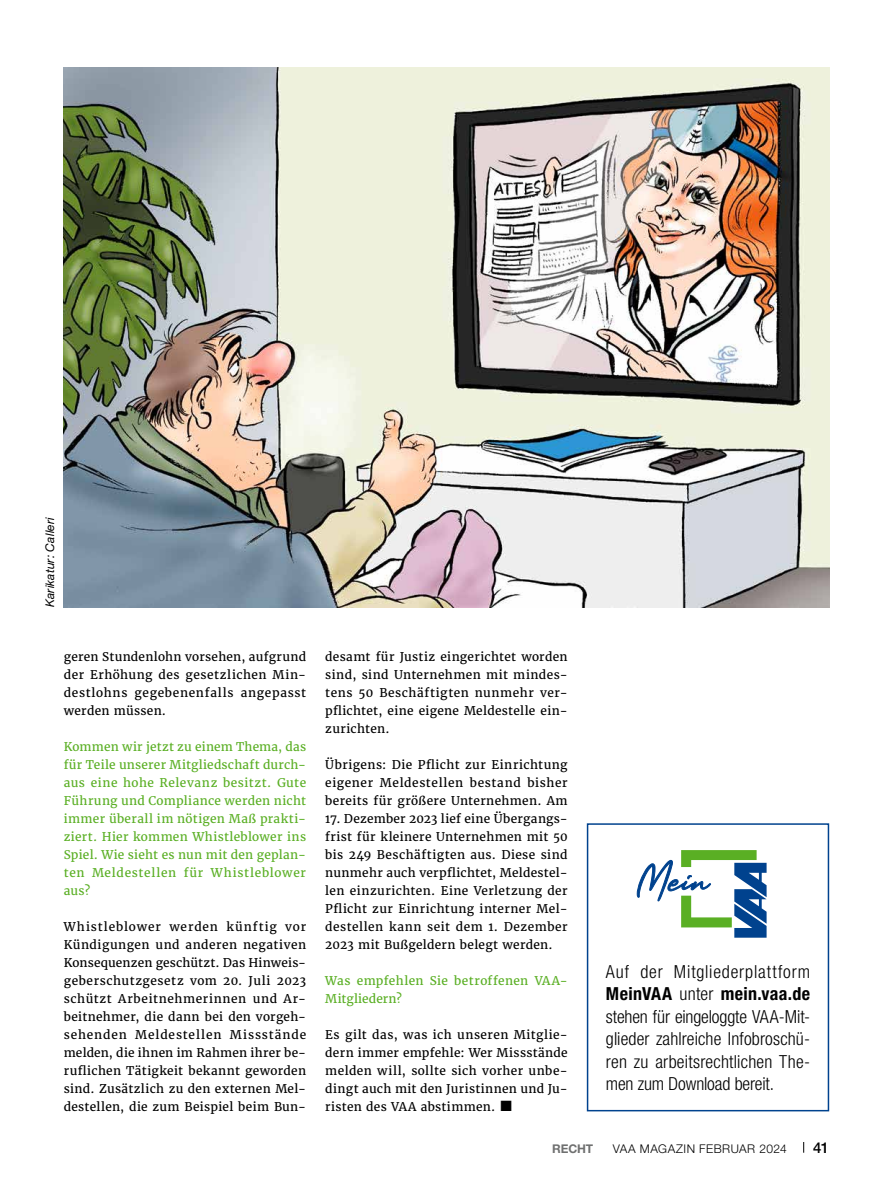
<style>
.page{position:relative;width:893px;height:1191px;background:#fff}
.page>*{position:absolute;margin:0;border:0;box-sizing:border-box;transform-origin:0 0}
.t1{font:300 condensed 18px/22.5px "Helvetica Neue LT Pro";letter-spacing:.01em;color:#000;text-align:justify}
.t2{font:500 15px "Helvetica Neue LT Pro";color:#000}
.t3{font:12px/18px "Merriweather";letter-spacing:.03em;color:#000;text-align:justify}
.t4{font:12px/18px "Merriweather";letter-spacing:.03em;color:#5aaf24;text-align:justify}
.t5{font:300 12px "Helvetica Neue LT Pro";letter-spacing:.04em;color:#000}
.t6{font:italic 12px "Helvetica Neue LT Pro";letter-spacing:.015em;color:#000}
.t7{font:700 12px "Helvetica Neue LT Pro";letter-spacing:-.01em;color:#6f7070}
.s1{font-weight:700}
</style>
<div class="page">
<img style="left:64px;top:67px;width:765px;height:540px">
<div style="left:587px;top:823px;width:242px;height:288px;border:2px solid #00428e"></div>
<svg style="left:637px;top:850px;width:130px;height:87px"></svg>
<p class="t6" style="left:43px;top:607px;width:92px;rotate:-90deg">Karikatur: Calleri</p>
<p class="t3" style="left:64px;top:648px;width:244px">geren Stundenlohn vorsehen, aufgrund der Erhöhung des gesetzlichen Min&shy;destlohns gegebenenfalls angepasst werden müssen.</p>
<p class="t4" style="left:64px;top:738px;width:244px">Kommen wir jetzt zu einem Thema, das für Teile unserer Mitgliedschaft durch&shy;aus eine hohe Relevanz besitzt. Gute Führung und Compliance werden nicht immer überall im nötigen Maß prakti&shy;ziert. Hier kommen Whistleblower ins Spiel. Wie sieht es nun mit den geplan&shy;ten Meldestellen für Whistleblower aus?</p>
<p class="t3" style="left:64px;top:918px;width:244px">Whistleblower werden künftig vor Kündigungen und anderen negativen Konsequenzen geschützt. Das Hinweis&shy;geberschutzgesetz vom 20. Juli 2023 schützt Arbeitnehmerinnen und Ar&shy;beitnehmer, die dann bei den vorgeh&shy;sehenden Meldestellen Missstände melden, die ihnen im Rahmen ihrer be&shy;ruflichen Tätigkeit bekannt geworden sind. Zusätzlich zu den externen Mel&shy;destellen, die zum Beispiel beim Bun-</p>
<p class="t3" style="left:325px;top:648px;width:244px">desamt für Justiz eingerichtet worden sind, sind Unternehmen mit mindes&shy;tens 50 Beschäftigten nunmehr ver&shy;pflichtet, eine eigene Meldestelle ein&shy;zurichten.</p>
<p class="t3" style="left:325px;top:756px;width:244px">Übrigens: Die Pflicht zur Einrichtung eigener Meldestellen bestand bisher bereits für größere Unternehmen. Am</p>
<p class="t3" style="left:325px;top:810px;width:244px">17. Dezember 2023 lief eine Übergangs&shy;frist für kleinere Unternehmen mit 50 bis 249 Beschäftigten aus. Diese sind nunmehr auch verpflichtet, Meldestel&shy;len einzurichten. Eine Verletzung der Pflicht zur Einrichtung interner Mel&shy;destellen kann seit dem 1. Dezember 2023 mit Bußgeldern belegt werden.</p>
<p class="t4" style="left:325px;top:972px;width:244px">Was empfehlen Sie betroffenen VAA-<br>Mitgliedern?</p>
<p class="t3" style="left:325px;top:1026px;width:244px">Es gilt das, was ich unseren Mitglie&shy;dern immer empfehle: Wer Missstände melden will, sollte sich vorher unbe&shy;dingt auch mit den Juristinnen und Ju&shy;risten des VAA abstimmen.</p>
<h1 class="t1" style="left:606px;top:960px;width:206px">Auf der Mitgliederplattform <span class="s1">MeinVAA</span> unter <span class="s1">mein.vaa.de </span>stehen für eingeloggte VAA-Mit&shy;glieder zahlreiche Infobroschü&shy;ren zu arbeitsrechtlichen The&shy;men zum Download bereit.</h1>
<p class="t7" style="left:552px;top:1141px;width:43px">RECHT</p>
<p class="t5" style="left:613px;top:1141px;width:175px">VAA MAGAZIN FEBRUAR 2024</p>
<p class="t2" style="left:813px;top:1138px;width:18px">41</p>
</div>
